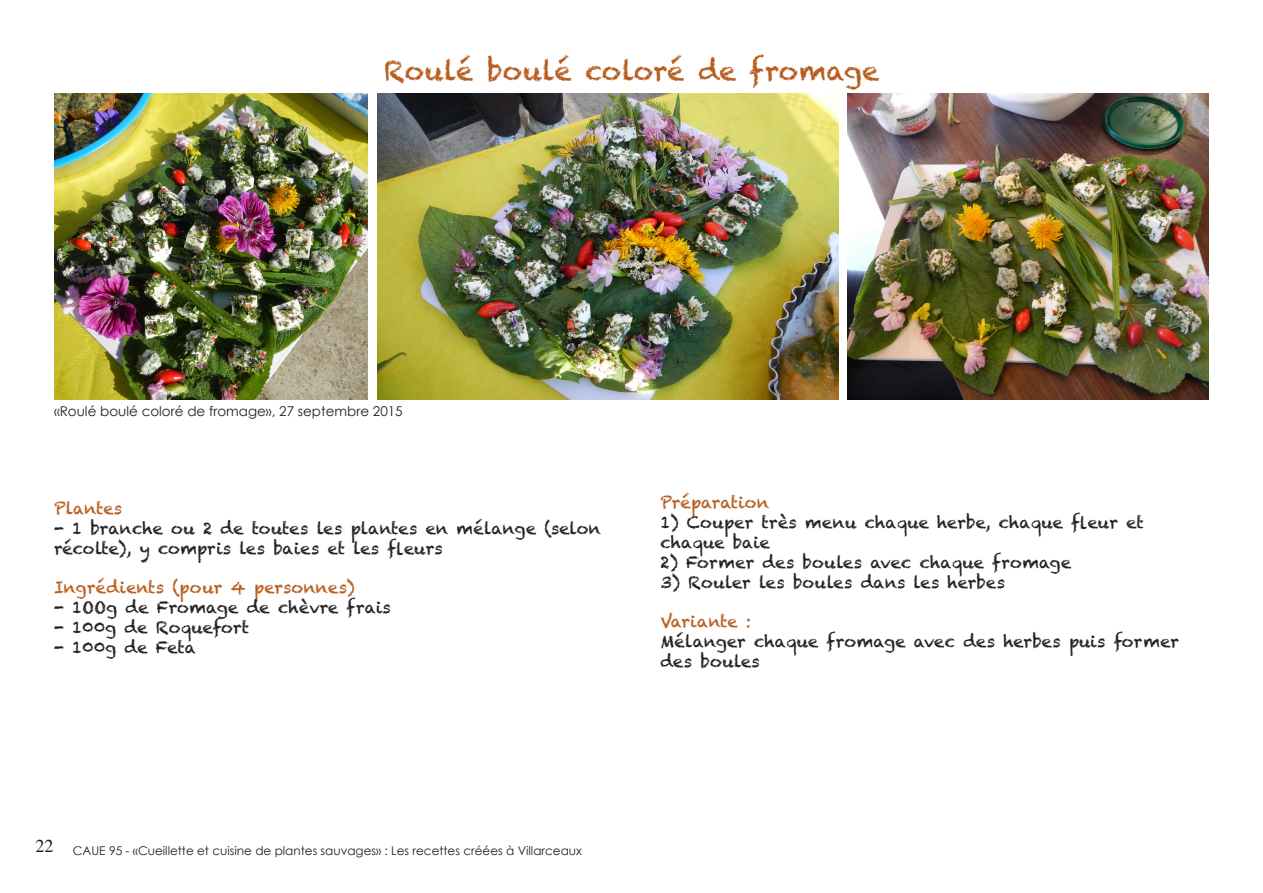
<style>
.page{position:relative;width:1263px;height:893px;background:#fff}
.page>*{position:absolute;margin:0;border:0;box-sizing:border-box;transform-origin:0 0}
.titre_recette_automn{font:27px "Chalkduster";color:#b75c1d}
.t1{font:18px "Times";color:#231f20}
.t2{font:16.5px/19.8px "Chalkduster";color:#231f20}
.t3{font:16.5px "Chalkduster";color:#b75c1d}
.légende_photo{font:13.5px "Century Gothic";color:#231f20}
.t4{font:12px "Century Gothic";color:#231f20}
</style>
<div class="page">
<img style="left:377px;top:94px;width:462px;height:305px">
<img style="left:54px;top:94px;width:313px;height:305px">
<img style="left:847px;top:94px;width:362px;height:305px">
<p class="titre_recette_automn" style="left:384px;top:55px;width:497px">Roulé boulé coloré de fromage</p>
<p class="légende_photo" style="left:54px;top:403px;width:350px">«Roulé boulé coloré de fromage», 27 septembre 2015</p>
<p class="t3" style="left:54px;top:499px;width:70px">Plantes</p>
<p class="t2" style="left:54px;top:518px;width:548px">- 1 branche ou 2 de toutes les plantes en mélange (selon récolte), y compris les baies et les fleurs</p>
<p class="t3" style="left:54px;top:578px;width:302px">Ingrédients (pour 4 personnes)</p>
<p class="t2" style="left:54px;top:597px;width:338px">- 1OOg de Fromage de chèvre frais</p>
<p class="t2" style="left:54px;top:617px;width:197px">- 100g de Roquefort</p>
<p class="t2" style="left:54px;top:637px;width:144px">- 100g de Feta</p>
<p class="t3" style="left:660px;top:493px;width:110px">Préparation</p>
<p class="t2" style="left:660px;top:513px;width:485px">1) Couper très menu chaque herbe, chaque fleur et chaque baie</p>
<p class="t2" style="left:660px;top:552px;width:412px">2) Former des boules avec chaque fromage</p>
<p class="t2" style="left:660px;top:572px;width:346px">3) Rouler les boules dans les herbes</p>
<p class="t3" style="left:660px;top:612px;width:92px">Variante :</p>
<p class="t2" style="left:660px;top:631px;width:520px">Mélanger chaque fromage avec des herbes puis former des boules</p>
<p class="t1" style="left:35px;top:830px;width:19px">22</p>
<p class="t4" style="left:73px;top:844px;width:511px">CAUE 95 - «Cueillette et cuisine de plantes sauvages» : Les recettes créées à Villarceaux</p>
</div>
